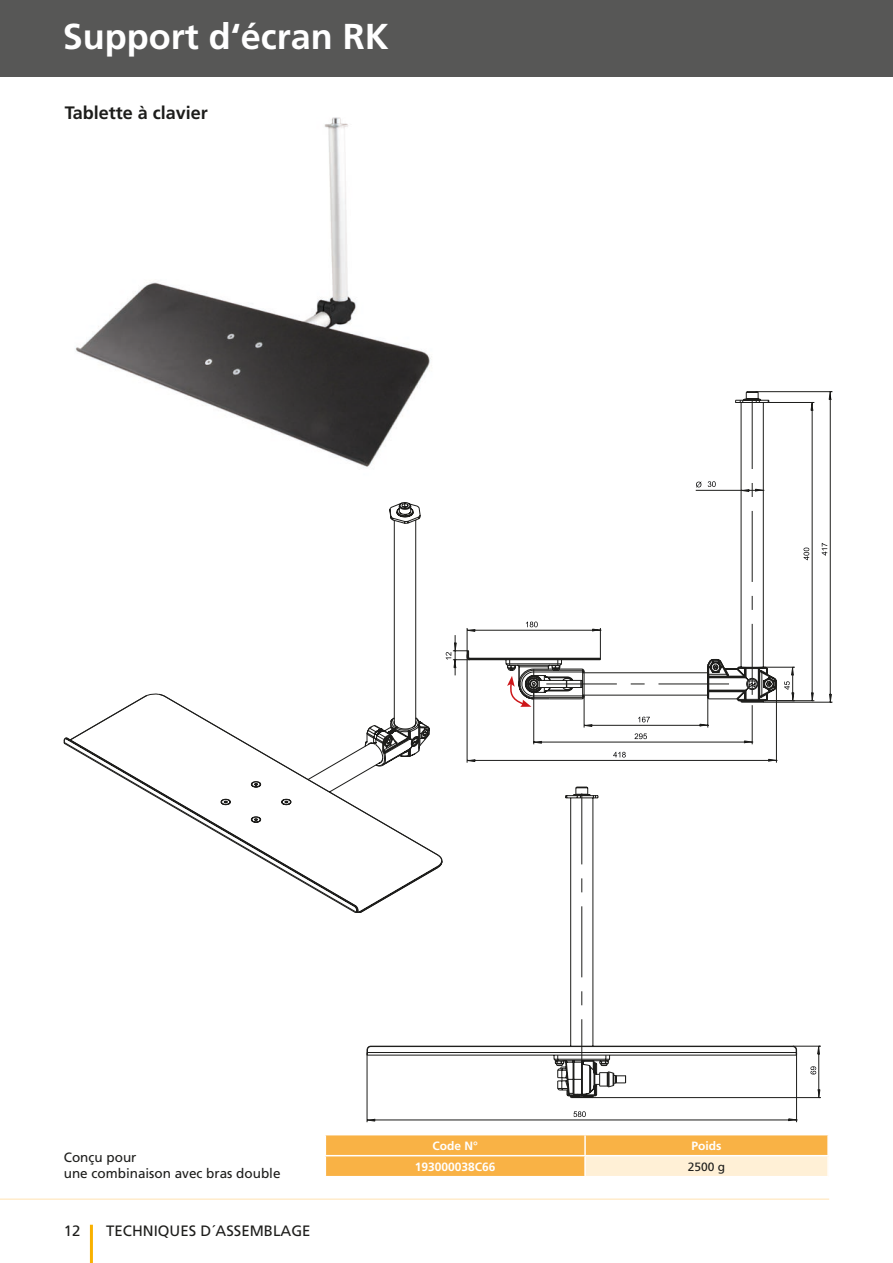
<style>
.page{position:relative;width:893px;height:1263px;background:#fff}
.page>*{position:absolute;margin:0;border:0;box-sizing:border-box;transform-origin:0 0}
.t1{font:700 36px "Frutiger";color:#fff}
.t2{font:700 18px "Frutiger";color:#1d1d1b}
.t3{font:15px "Frutiger";color:#1d1d1b}
.t4{font:13.5px/16.2px "Frutiger";color:#1d1d1b}
.t5{font:700 12px "Frutiger";color:#fff}
.t6{font:12px "Frutiger";color:#1d1d1b}
</style>
<div class="page">
<div style="left:0;top:0;width:893px;height:77px;background:#575756"></div>
<hr style="left:90px;top:1225px;width:3px;height:38px;background:#f9b100">
<hr style="left:0;top:1198px;width:829px;height:2px;background:#ffeccb">
<svg style="left:325px;top:1135px;width:503px;height:41px;background:#fac36e"></svg>
<hr style="left:585px;top:1155px;width:244px;height:1px;background:#fff">
<hr style="left:584px;top:1156px;width:2px;height:20px;background:#fff">
<hr style="left:827px;top:1156px;width:2px;height:20px;background:#fff">
<img style="left:75px;top:117px;width:356px;height:351px">
<svg style="left:366px;top:793px;width:455px;height:329px"></svg>
<svg style="left:144px;top:512px;width:298px;height:401px"></svg>
<svg style="left:64px;top:696px;width:375px;height:173px"></svg>
<svg style="left:446px;top:391px;width:387px;height:372px"></svg>
<h1 class="t1" style="left:63px;top:16px;width:328px">Support d‘écran RK</h1>
<h2 class="t2" style="left:65px;top:102px;width:145px">Tablette à clavier</h2>
<p class="t4" style="left:64px;top:1149px;width:218px">Conçu pour<br>une combinaison avec bras double</p>
<p class="t3" style="left:64px;top:1222px;width:18px">12</p>
<p class="t3" style="left:106px;top:1222px;width:206px">TECHNIQUES D´ASSEMBLAGE</p>
<p class="t5" style="left:432px;top:1138px;width:47px">Code N°</p>
<p class="t5" style="left:692px;top:1138px;width:31px">Poids</p>
<p class="t5" style="left:415px;top:1159px;width:82px">193000038C66</p>
<p class="t6" style="left:688px;top:1159px;width:39px">2500 g</p>
</div>
